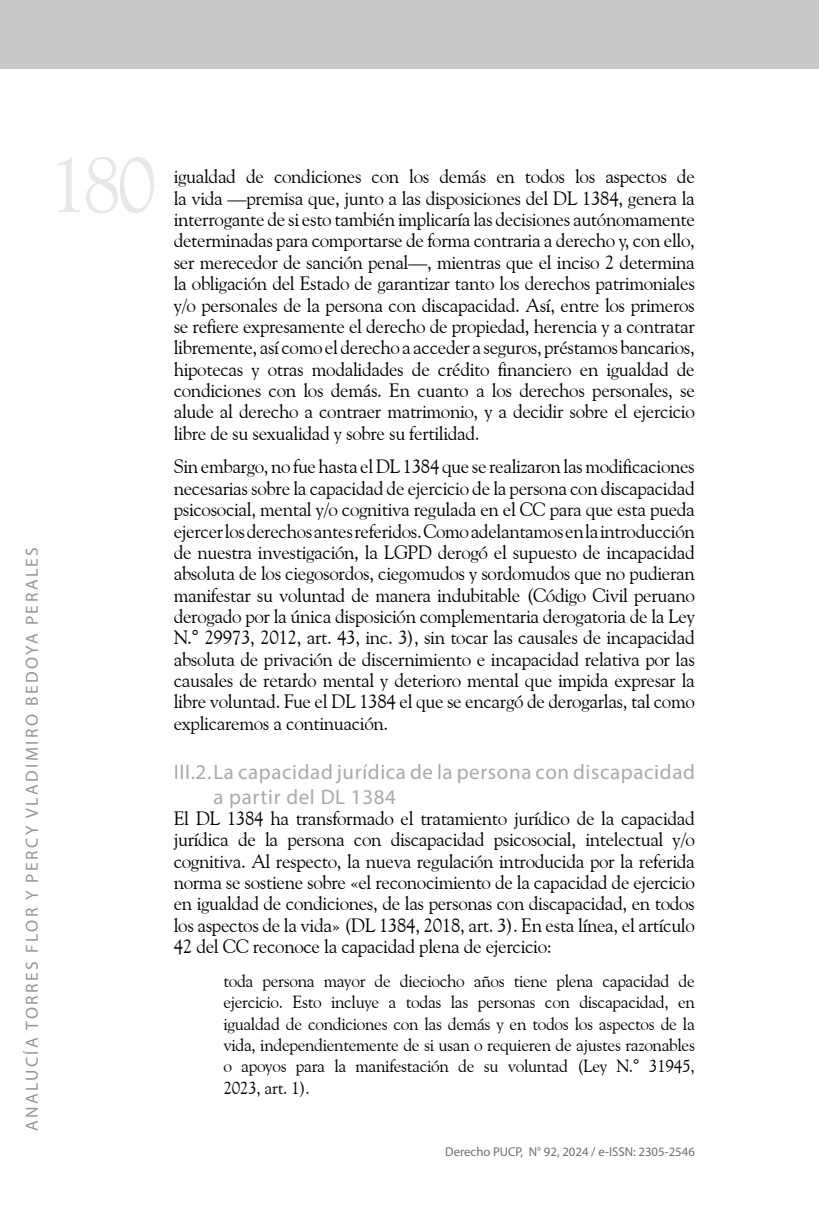
<style>
.page{position:relative;width:819px;height:1206px;background:#fff}
.page>*{position:absolute;margin:0;border:0;box-sizing:border-box;transform-origin:0 0}
.t1{font:78.75px "Goudy Old Style BT";color:#e6e7e8}
.t2{font:21px/24.5px "Myriad Pro";letter-spacing:.03em;color:#a7a9ac}
.t3{font:19.25px/21.3px "Goudy Old Style BT";letter-spacing:-.02em;color:#000;text-align:justify}
.t4{font:17.5px/21.3px "Goudy Old Style BT";letter-spacing:-.02em;color:#000;text-align:justify}
.t5{font:17.5px "Myriad Pro";letter-spacing:.14em;color:#939598}
.t6{font:12.78px "Myriad Pro";color:#6d6e71}
.s1{font-family:"Arial"}
</style>
<div class="page">
<div style="left:0;top:0;width:819px;height:69px;background:#c7c8ca"></div>
<h1 class="t1" style="left:49px;top:136px;width:109px">180</h1>
<p class="t5" style="left:21px;top:1131px;width:586px;rotate:-90deg">ANALUCÍA TORRES FLOR Y PERCY VLADIMIRO BEDOYA PERALES</p>
<p class="t3" style="left:174px;top:166px;width:522px">igualdad de condiciones con los demás en todos los aspectos de la vida —premisa que, junto a las disposiciones del DL 1384, genera la interrogante de si esto también implicaría las decisiones autónomamente determinadas para comportarse de forma contraria a derecho y, con ello, ser merecedor de sanción penal—, mientras que el inciso 2 determina la obligación del Estado de garantizar tanto los derechos patrimoniales y/o personales de la persona con discapacidad. Así, entre los primeros se refiere expresamente el derecho de propiedad, herencia y a contratar libremente, así como el derecho a acceder a seguros, préstamos bancarios, hipotecas y otras modalidades de crédito financiero en igualdad de condiciones con los demás. En cuanto a los derechos personales, se alude al derecho a contraer matrimonio, y a decidir sobre el ejercicio libre de su sexualidad y sobre su fertilidad.</p>
<p class="t3" style="left:174px;top:456px;width:522px">Sin embargo, no fue hasta el DL 1384 que se realizaron las modificaciones necesarias sobre la capacidad de ejercicio de la persona con discapacidad psicosocial, mental y/o cognitiva regulada en el CC para que esta pueda ejercer los derechos antes referidos. Como adelantamos en la introducción de nuestra investigación, la LGPD derogó el supuesto de incapacidad absoluta de los ciegosordos, ciegomudos y sordomudos que no pudieran manifestar su voluntad de manera indubitable (Código Civil peruano derogado por la única disposición complementaria derogatoria de la Ley N.<span class="s1">°</span> 29973, 2012, art. 43, inc. 3), sin tocar las causales de incapacidad absoluta de privación de discernimiento e incapacidad relativa por las causales de retardo mental y deterioro mental que impida expresar la libre voluntad. Fue el DL 1384 el que se encargó de derogarlas, tal como explicaremos a continuación.</p>
<p class="t2" style="left:213px;top:759px;width:483px;text-indent:-40px">III.2.La capacidad jurídica de la persona con discapacidad a partir del DL 1384</p>
<p class="t3" style="left:174px;top:807px;width:522px">El DL 1384 ha transformado el tratamiento jurídico de la capacidad jurídica de la persona con discapacidad psicosocial, intelectual y/o cognitiva. Al respecto, la nueva regulación introducida por la referida norma se sostiene sobre «el reconocimiento de la capacidad de ejercicio en igualdad de condiciones, de las personas con discapacidad, en todos los aspectos de la vida» (DL 1384, 2018, art. 3). En esta línea, el artículo 42 del CC reconoce la capacidad plena de ejercicio:</p>
<p class="t4" style="left:223px;top:969px;width:473px">toda persona mayor de dieciocho años tiene plena capacidad de ejercicio. Esto incluye a todas las personas con discapacidad, en igualdad de condiciones con las demás y en todos los aspectos de la vida, independientemente de si usan o requieren de ajustes razonables o apoyos para la manifestación de su voluntad (Ley N.<span class="s1">°</span> 31945, 2023, art. 1).</p>
<p class="t6" style="left:445px;top:1144px;width:251px">Derecho PUCP, N° 92, 2024 / e-ISSN: 2305-2546</p>
</div>
